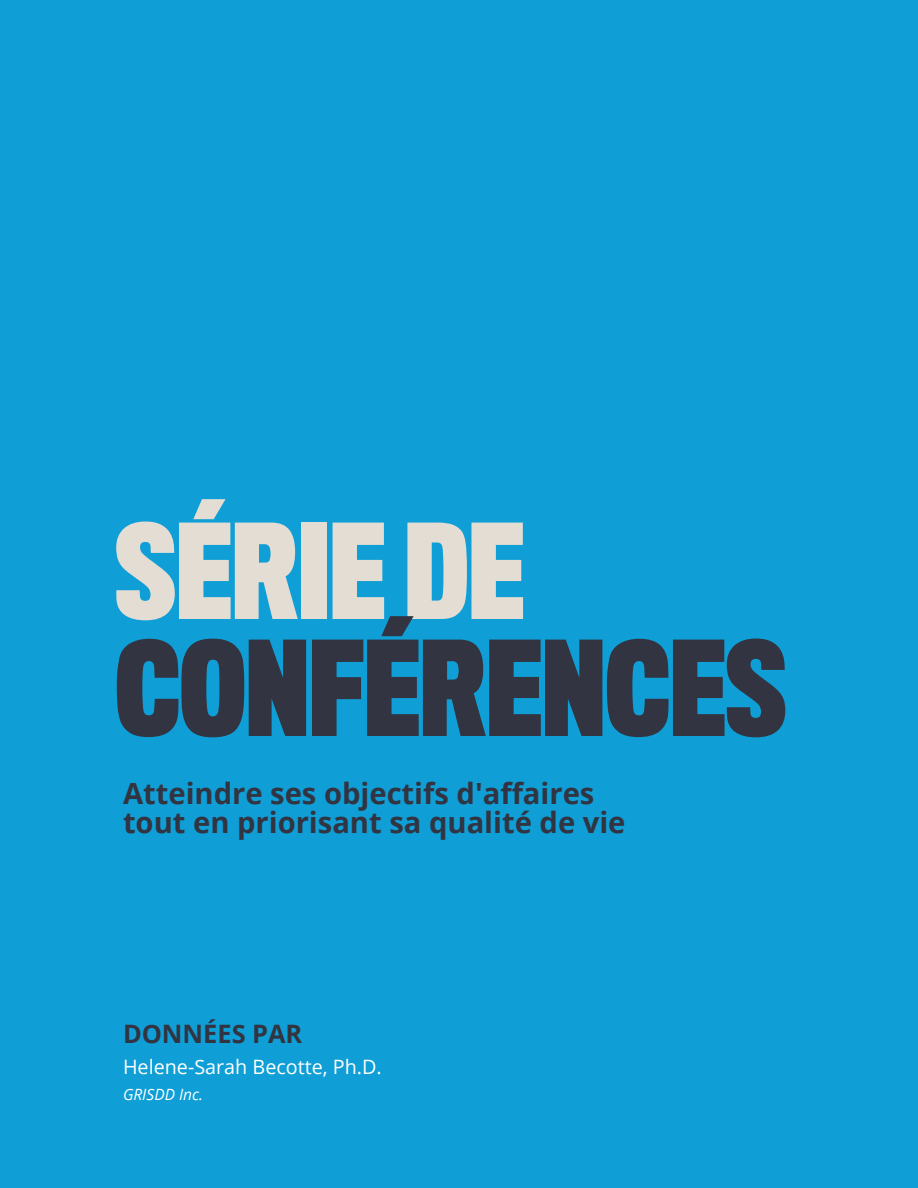
<style>
.page{position:relative;width:918px;height:1188px;background:#0f9fd6}
.page>*{position:absolute;margin:0;border:0;box-sizing:border-box;transform-origin:0 0}
.t1{font:700 120.75px "Titling Gothic FB Comp";color:#323441}
.t2{font:700 120.75px "Titling Gothic FB Comp";color:#e4ddd3}
.t3{font:700 29.1px/29.2px "Open Sans";color:#323441}
.t4{font:700 25.35px "Open Sans";color:#323441}
.t5{font:19.8px "Open Sans";color:#fff}
.t6{font:italic 15.45px "Open Sans";color:#fff}
</style>
<div class="page">
<p class="t2" style="left:115px;top:522px;width:411px">SÉRIE DE</p>
<p class="t1" style="left:115px;top:639px;width:673px">CONFÉRENCES</p>
<p class="t3" style="left:123px;top:778px;width:504px">Atteindre ses objectifs d'affaires tout en priorisant sa qualité de vie</p>
<p class="t4" style="left:123px;top:1016px;width:181px">DONNÉES PAR</p>
<p class="t5" style="left:123px;top:1052px;width:260px">Helene-Sarah Becotte, Ph.D.</p>
<p class="t6" style="left:123px;top:1084px;width:82px">GRISDD Inc.</p>
</div>
